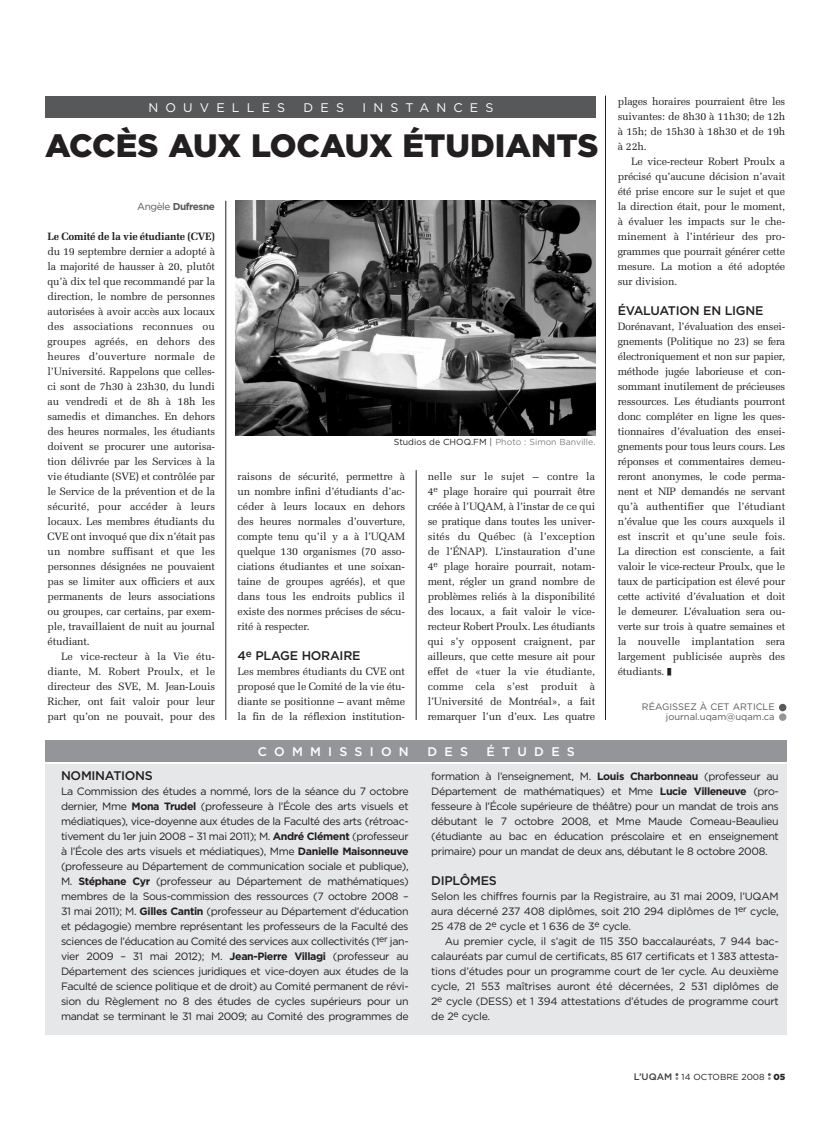
<style>
.page{position:relative;width:833px;height:1125px;background:#fff}
.page>*{position:absolute;margin:0;border:0;box-sizing:border-box;transform-origin:0 0}
.t1{font:900 32.38px "Gotham";color:#231f20}
.t2{font:500 12.5px "Gotham";letter-spacing:-.02em;color:#231f20}
.t3{font:12.5px "Gotham";letter-spacing:.57em;color:#fff}
.t4{font:500 12.5px "Gotham";letter-spacing:.58em;color:#fff}
.t5{font:10.62px/15px "Melior";letter-spacing:-.015em;color:#231f20;text-align:justify}
.t6{font:10.62px/15px "Gotham";letter-spacing:-.035em;color:#231f20;text-align:justify}
.t7{font:700 10.62px "Melior";letter-spacing:-.015em;color:#231f20}
.t8{font:700 10px "Gotham";letter-spacing:-.045em;color:#57585a}
.t9{font:9.38px/10px "Gotham";color:#57585a;text-align:right}
.t10{font:8.75px "Gotham";color:#808285}
.t11{font:8.75px "Gotham";color:#231f20}
.s1{font-weight:400}
.s2{color:#231f20}
.s3{color:#3e3e3f}
.s4{font-weight:700}
.s5{font-weight:500;font-size:9.38px;color:#3e3e3f}
.s6{font-weight:900}
</style>
<div class="page">
<svg style="left:675px;top:1073px;width:3px;height:7px"></svg>
<svg style="left:767px;top:1073px;width:3px;height:7px"></svg>
<div style="left:45px;top:96px;width:550px;height:21px;background:#57585a"></div>
<hr style="left:225px;top:201px;width:1px;height:519px;background:#231f20">
<hr style="left:416px;top:470px;width:1px;height:250px;background:#231f20">
<hr style="left:605px;top:96px;width:1px;height:624px;background:#231f20">
<div style="left:779px;top:704px;width:7px;height:7px;background:#57585a;border-radius:50%"></div>
<div style="left:779px;top:713px;width:7px;height:8px;background:#939598;border-radius:50%"></div>
<div style="left:45px;top:764px;width:741px;height:271px;background:#e6e7e9"></div>
<img style="left:235px;top:201px;width:360px;height:235px">
<div style="left:45px;top:740px;width:741px;height:22px;background:#939598"></div>
<p class="t3" style="left:148px;top:103px;width:138px">NOUVELLES</p>
<p class="t3" style="left:303px;top:103px;width:42px">DES</p>
<p class="t3" style="left:362px;top:103px;width:132px">INSTANCES</p>
<h1 class="t1" style="left:45px;top:133px;width:555px">ACCÈS AUX LOCAUX ÉTUDIANTS</h1>
<p class="t8" style="left:137px;top:203px;width:79px"><span class="s1">Angèle</span> Dufresne</p>
<p class="t7" style="left:48px;top:232px;width:169px">Le Comité de la vie étudiante (CVE)</p>
<p class="t5" style="left:48px;top:245px;width:169px">du 19 septembre dernier a adopté à la majorité de hausser à 20, plutôt qu’à dix tel que recommandé par la direction, le nombre de personnes autorisées à avoir accès aux locaux des associations reconnues ou groupes agréés, en dehors des heures d’ouverture normale de l’Université. Rappelons que celles&shy;ci sont de 7h30 à 23h30, du lundi au vendredi et de 8h à 18h les samedis et dimanches. En dehors des heures normales, les étudiants doivent se procurer une autorisa&shy;tion délivrée par les Services à la vie étudiante (SVE) et contrôlée par le Service de la prévention et de la sécurité, pour accéder à leurs locaux. Les membres étudiants du CVE ont invoqué que dix n’était pas un nombre suffisant et que les personnes désignées ne pouvaient pas se limiter aux officiers et aux permanents de leurs associations ou groupes, car certains, par exem&shy;ple, travaillaient de nuit au journal étudiant.</p>
<p class="t5" style="left:48px;top:650px;width:169px;text-indent:14px">Le vice-recteur à la Vie étu&shy;diante, M. Robert Proulx, et le directeur des SVE, M. Jean-Louis Richer, ont fait valoir pour leur part qu’on ne pouvait, pour des</p>
<p class="t10" style="left:394px;top:439px;width:203px"><span class="s2">Studios de CHOQ.FM</span> <span class="s3">|</span> Photo : Simon Banville.</p>
<p class="t5" style="left:237px;top:470px;width:169px">raisons de sécurité, permettre à un nombre infini d’étudiants d’ac&shy;céder à leurs locaux en dehors des heures normales d’ouverture, compte tenu qu’il y a à l’UQAM quelque 130 organismes (70 asso&shy;ciations étudiantes et une soixan&shy;taine de groupes agréés), et que dans tous les endroits publics il existe des normes précises de sécu&shy;rité à respecter.</p>
<p class="t2" style="left:237px;top:651px;width:124px">4<sup>e</sup> PLAGE HORAIRE</p>
<p class="t5" style="left:237px;top:665px;width:169px">Les membres étudiants du CVE ont proposé que le Comité de la vie étu&shy;diante se positionne – avant même la fin de la réflexion institution-</p>
<p class="t5" style="left:427px;top:470px;width:169px">nelle sur le sujet – contre la 4<sup>e</sup> plage horaire qui pourrait être créée à l’UQAM, à l’instar de ce qui se pratique dans toutes les univer&shy;sités du Québec (à l’exception de l’ÉNAP). L’instauration d’une 4<sup>e</sup> plage horaire pourrait, notam&shy;ment, régler un grand nombre de problèmes reliés à la disponibilité des locaux, a fait valoir le vice&shy;recteur Robert Proulx. Les étudiants qui s’y opposent craignent, par ailleurs, que cette mesure ait pour effet de «tuer la vie étudiante, comme cela s’est produit à l’Université de Montréal», a fait remarquer l’un d’eux. Les quatre</p>
<p class="t4" style="left:258px;top:747px;width:152px">COMMISSION</p>
<p class="t4" style="left:427px;top:747px;width:42px">DES</p>
<p class="t4" style="left:486px;top:747px;width:90px">ÉTUDES</p>
<p class="t5" style="left:617px;top:95px;width:169px">plages horaires pourraient être les suivantes: de 8h30 à 11h30; de 12h à 15h; de 15h30 à 18h30 et de 19h à 22h.</p>
<p class="t5" style="left:617px;top:155px;width:169px;text-indent:14px">Le vice-recteur Robert Proulx a précisé qu’aucune décision n’avait été prise encore sur le sujet et que la direction était, pour le moment, à évaluer les impacts sur le che&shy;minement à l’intérieur des pro&shy;grammes que pourrait générer cette mesure. La motion a été adoptée sur division.</p>
<p class="t2" style="left:617px;top:306px;width:147px">ÉVALUATION EN LIGNE</p>
<p class="t5" style="left:617px;top:320px;width:169px">Dorénavant, l’évaluation des ensei&shy;gnements (Politique no 23) se fera électroniquement et non sur papier, méthode jugée laborieuse et con&shy;sommant inutilement de précieuses ressources. Les étudiants pourront donc compléter en ligne les ques&shy;tionnaires d’évaluation des ensei&shy;gnements pour tous leurs cours. Les réponses et commentaires demeu&shy;reront anonymes, le code perma&shy;nent et NIP demandés ne servant qu’à authentifier que l’étudiant n’évalue que les cours auxquels il est inscrit et qu’une seule fois.<br>La direction est consciente, a fait valoir le vice-recteur Proulx, que le taux de participation est élevé pour cette activité d’évaluation et doit le demeurer. L’évaluation sera ou&shy;verte sur trois à quatre semaines et la nouvelle implantation sera largement publicisée auprès des étudiants.</p>
<p class="t9" style="left:642px;top:703px;width:134px">RÉAGISSEZ À CET ARTICLE journal.uqam@uqam.ca</p>
<p class="t2" style="left:61px;top:771px;width:93px">NOMINATIONS</p>
<p class="t6" style="left:61px;top:784px;width:349px">La Commission des études a nommé, lors de la séance du 7 octobre dernier, Mme <span class="s4">Mona Trudel</span> (professeure à l’École des arts visuels et médiatiques), vice-doyenne aux études de la Faculté des arts (rétroac&shy;tivement du 1er juin 2008 – 31 mai 2011); M. <span class="s4">André Clément</span> (professeur à l’École des arts visuels et médiatiques), Mme <span class="s4">Danielle Maisonneuve </span>(professeure au Département de communication sociale et publique), M. <span class="s4">Stéphane Cyr</span> (professeur au Département de mathématiques) membres de la Sous-commission des ressources (7 octobre 2008 – 31 mai 2011); M. <span class="s4">Gilles Cantin</span> (professeur au Département d’éducation et pédagogie) membre représentant les professeurs de la Faculté des sciences de l’éducation au Comité des services aux collectivités (1<sup>er</sup> jan&shy;vier 2009 – 31 mai 2012); M. <span class="s4">Jean-Pierre Villagi</span> (professeur au Département des sciences juridiques et vice-doyen aux études de la Faculté de science politique et de droit) au Comité permanent de révi&shy;sion du Règlement no 8 des études de cycles supérieurs pour un mandat se terminant le 31 mai 2009; au Comité des programmes de</p>
<p class="t6" style="left:431px;top:769px;width:349px">formation à l’enseignement, M. <span class="s4">Louis Charbonneau</span> (professeur au Département de mathématiques) et Mme <span class="s4">Lucie Villeneuve</span> (pro&shy;fesseure à l’École supérieure de théâtre) pour un mandat de trois ans débutant le 7 octobre 2008, et Mme Maude Comeau-Beaulieu (étudiante au bac en éducation préscolaire et en enseignement primaire) pour un mandat de deux ans, débutant le 8 octobre 2008.</p>
<p class="t2" style="left:431px;top:876px;width:67px">DIPLÔMES</p>
<p class="t6" style="left:431px;top:889px;width:349px">Selon les chiffres fournis par la Registraire, au 31 mai 2009, l’UQAM aura décerné 237 408 diplômes, soit 210 294 diplômes de 1<sup>er</sup> cycle, 25 478 de 2<sup>e</sup> cycle et 1 636 de 3<sup>e</sup> cycle.</p>
<p class="t6" style="left:431px;top:934px;width:349px;text-indent:14px">Au premier cycle, il s’agit de 115 350 baccalauréats, 7 944 bac&shy;calauréats par cumul de certificats, 85 617 certificats et 1 383 attesta&shy;tions d’études pour un programme court de 1er cycle. Au deuxième cycle, 21 553 maîtrises auront été décernées, 2 531 diplômes de 2<sup>e</sup> cycle (DESS) et 1 394 attestations d’études de programme court de 2<sup>e</sup> cycle.</p>
<p class="t11" style="left:633px;top:1073px;width:153px"><span class="s5">L’UQAM</span> 14 OCTOBRE 2008 <span class="s6">05</span></p>
</div>
